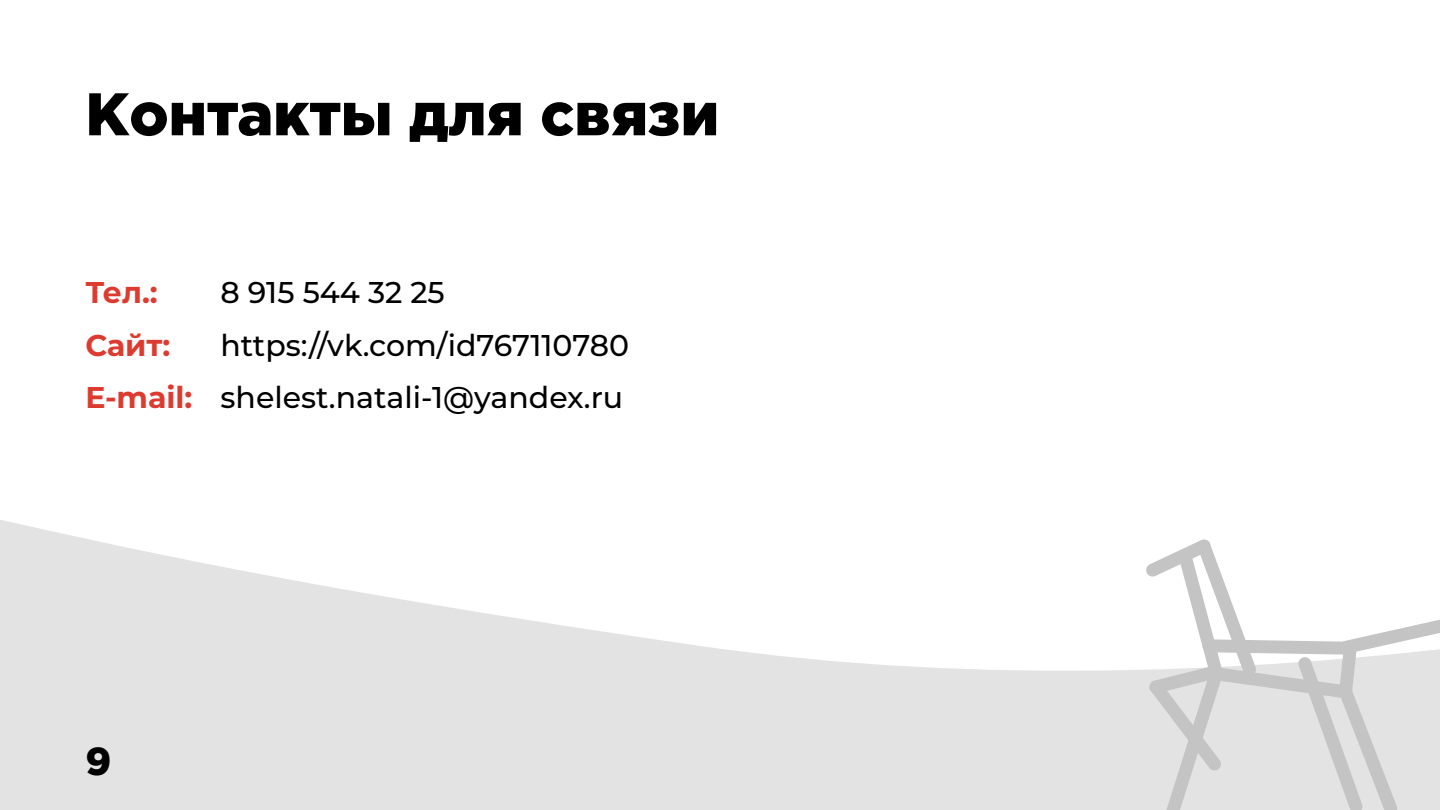
<style>
.page{position:relative;width:1440px;height:810px;background:#fff}
.page>*{position:absolute;margin:0;border:0;box-sizing:border-box;transform-origin:0 0}
.t1{font:900 60px "Gotham Pro";color:#000}
.t2{font:900 39px "Gotham Pro";color:#000}
.t3{font:500 30px/52.5px "Montserrat";color:#000;text-align:right}
.t4{font:700 30px "Montserrat";letter-spacing:-.005em;color:#dd3b30}
.s1{font-weight:700;color:#dd3b30}
</style>
<div class="page">
<svg style="left:0;top:520px;width:1145px;height:290px;fill:#e3e3e3"></svg>
<svg style="left:1145px;top:539px;width:295px;height:271px"></svg>
<h1 class="t1" style="left:86px;top:79px;width:635px">Контакты для связи</h1>
<p class="t4" style="left:86px;top:271px;width:74px">Тел.:</p>
<p class="t3" style="left:220px;top:265px;width:226px">8 915 544 32 25</p>
<p class="t4" style="left:86px;top:323px;width:86px">Сайт:</p>
<p class="t3" style="left:86px;top:318px;width:545px">https://vk.com/id767110780<br><span class="s1">E-mail:</span> shelest.natali-1@yandex.ru</p>
<h2 class="t2" style="left:86px;top:738px;width:27px">9</h2>
</div>
